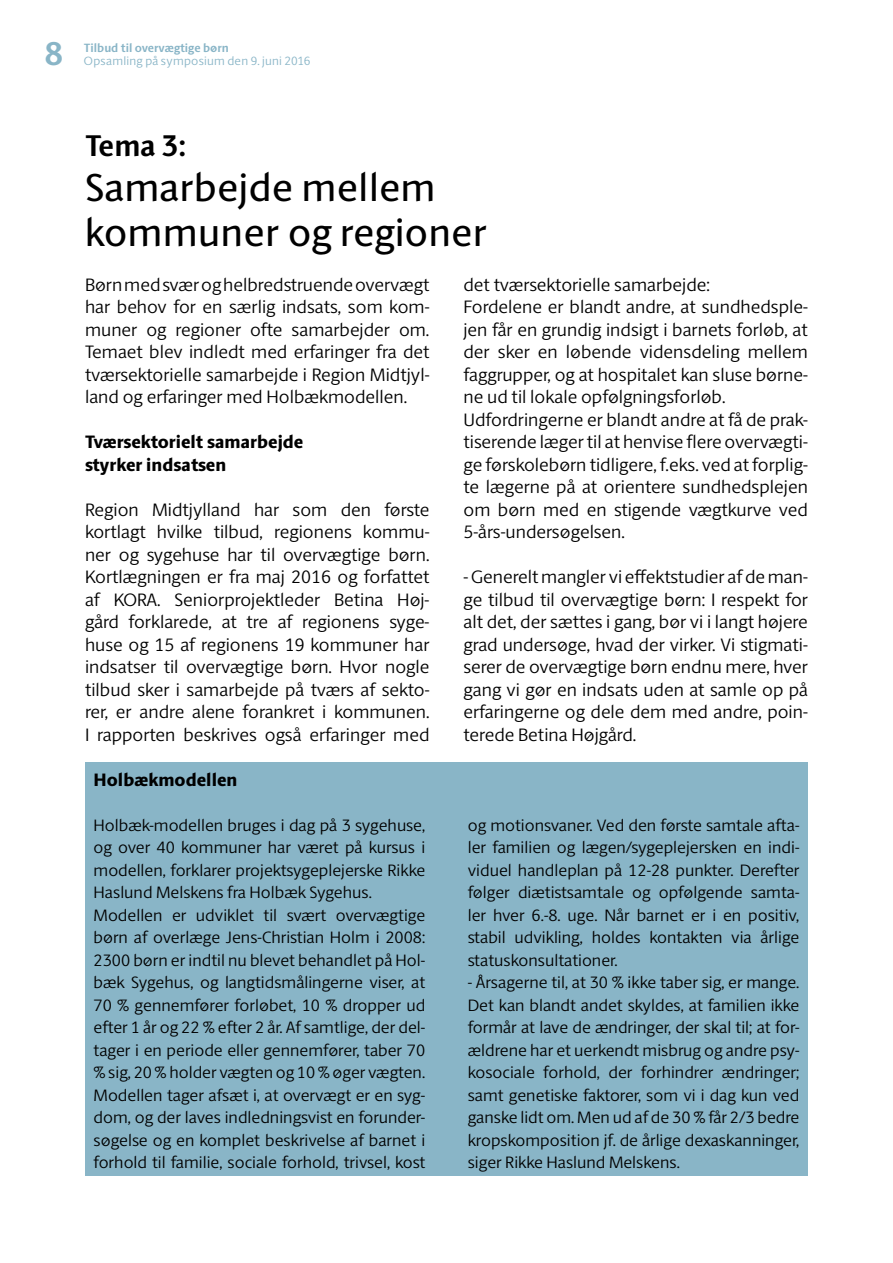
<style>
.page{position:relative;width:893px;height:1263px;background:#fff}
.page>*{position:absolute;margin:0;border:0;box-sizing:border-box;transform-origin:0 0}
.t1{font:39px/45px "ID Sans";color:#000}
.t2{font:700 33px "ID Sans";color:#89b5c7}
.t3{font:700 30px "ID Sans";color:#000}
.t4{font:300 18px/22.5px "ID Sans";color:#000;text-align:justify}
.t5{font:800 18px/22.5px "ID Sans";color:#000}
.t6{font:300 16.5px/22.5px "ID Sans";color:#000;text-align:justify}
.t7{font:300 12px "ID Sans";letter-spacing:.02em;color:#89b5c7}
.t8{font:700 12px "ID Sans";color:#89b5c7}
</style>
<div class="page">
<div style="left:85px;top:762px;width:723px;height:414px;background:#89b5c7"></div>
<h2 class="t2" style="left:45px;top:34px;width:20px">8</h2>
<p class="t8" style="left:84px;top:40px;width:147px">Tilbud til overvægtige børn</p>
<p class="t7" style="left:84px;top:54px;width:228px">Opsamling på symposium den 9. juni 2016</p>
<h3 class="t3" style="left:85px;top:127px;width:102px">Tema 3:</h3>
<h1 class="t1" style="left:85px;top:165px;width:404px">Samarbejde mellem kommuner og regioner</h1>
<p class="t4" style="left:85px;top:273px;width:346px">Børn med svær og helbredstruende overvægt har behov for en særlig indsats, som kom&shy;muner og regioner ofte samarbejder om.<br>Temaet blev indledt med erfaringer fra det tværsektorielle samarbejde i Region Midtjyl&shy;land og erfaringer med Holbækmodellen.</p>
<p class="t5" style="left:85px;top:431px;width:220px">Tværsektorielt samarbejde styrker indsatsen</p>
<p class="t4" style="left:85px;top:498px;width:346px">Region Midtjylland har som den første kortlagt hvilke tilbud, regionens kommu&shy;ner og sygehuse har til overvægtige børn.<br>Kortlægningen er fra maj 2016 og forfattet af KORA. Seniorprojektleder Betina Høj&shy;gård forklarede, at tre af regionens syge&shy;huse og 15 af regionens 19 kommuner har indsatser til overvægtige børn. Hvor nogle tilbud sker i samarbejde på tværs af sekto&shy;rer, er andre alene forankret i kommunen.<br>I rapporten beskrives også erfaringer med</p>
<p class="t4" style="left:463px;top:273px;width:346px;text-align:left">det tværsektorielle samarbejde:<br>Fordelene er blandt andre, at sundhedsple&shy;jen får en grundig indsigt i barnets forløb, at der sker en løbende vidensdeling mellem faggrupper, og at hospitalet kan sluse børne&shy;ne ud til lokale opfølgningsforløb.<br>Udfordringerne er blandt andre at få de prak&shy;tiserende læger til at henvise flere overvægti&shy;ge førskolebørn tidligere, f.eks. ved at forplig&shy;te lægerne på at orientere sundhedsplejen om børn med en stigende vægtkurve ved 5-års-undersøgelsen.</p>
<p class="t4" style="left:463px;top:565px;width:346px">- Generelt mangler vi effektstudier af de man&shy;ge tilbud til overvægtige børn: I respekt for alt det, der sættes i gang, bør vi i langt højere grad undersøge, hvad der virker. Vi stigmati&shy;serer de overvægtige børn endnu mere, hver gang vi gør en indsats uden at samle op på erfaringerne og dele dem med andre, poin&shy;terede Betina Højgård.</p>
<p class="t5" style="left:94px;top:768px;width:145px">Holbækmodellen</p>
<p class="t6" style="left:94px;top:813px;width:333px;text-align:left">Holbæk-modellen bruges i dag på 3 sygehuse, og over 40 kommuner har været på kursus i modellen, forklarer projektsygeplejerske Rikke Haslund Melskens fra Holbæk Sygehus.<br>Modellen er udviklet til svært overvægtige børn af overlæge Jens-Christian Holm i 2008:<br>2300 børn er indtil nu blevet behandlet på Hol&shy;bæk Sygehus, og langtidsmålingerne viser, at 70 % gennemfører forløbet, 10 % dropper ud efter 1 år og 22 % efter 2 år. Af samtlige, der del&shy;tager i en periode eller gennemfører, taber 70 % sig, 20 % holder vægten og 10 % øger vægten.<br>Modellen tager afsæt i, at overvægt er en syg&shy;dom, og der laves indledningsvist en forunder&shy;søgelse og en komplet beskrivelse af barnet i forhold til familie, sociale forhold, trivsel, kost</p>
<p class="t6" style="left:468px;top:814px;width:333px">og motionsvaner. Ved den første samtale afta&shy;ler familien og lægen/sygeplejersken en indi&shy;viduel handleplan på 12-28 punkter. Derefter følger diætistsamtale og opfølgende samta&shy;ler hver 6.-8. uge. Når barnet er i en positiv, stabil udvikling, holdes kontakten via årlige statuskonsultationer.</p>
<p class="t6" style="left:468px;top:971px;width:333px">- Årsagerne til, at 30 % ikke taber sig, er mange.<br>Det kan blandt andet skyldes, at familien ikke formår at lave de ændringer, der skal til; at for&shy;ældrene har et uerkendt misbrug og andre psy&shy;kosociale forhold, der forhindrer ændringer; samt genetiske faktorer, som vi i dag kun ved ganske lidt om. Men ud af de 30 % får 2/3 bedre kropskomposition jf. de årlige dexaskanninger, siger Rikke Haslund Melskens.</p>
</div>
